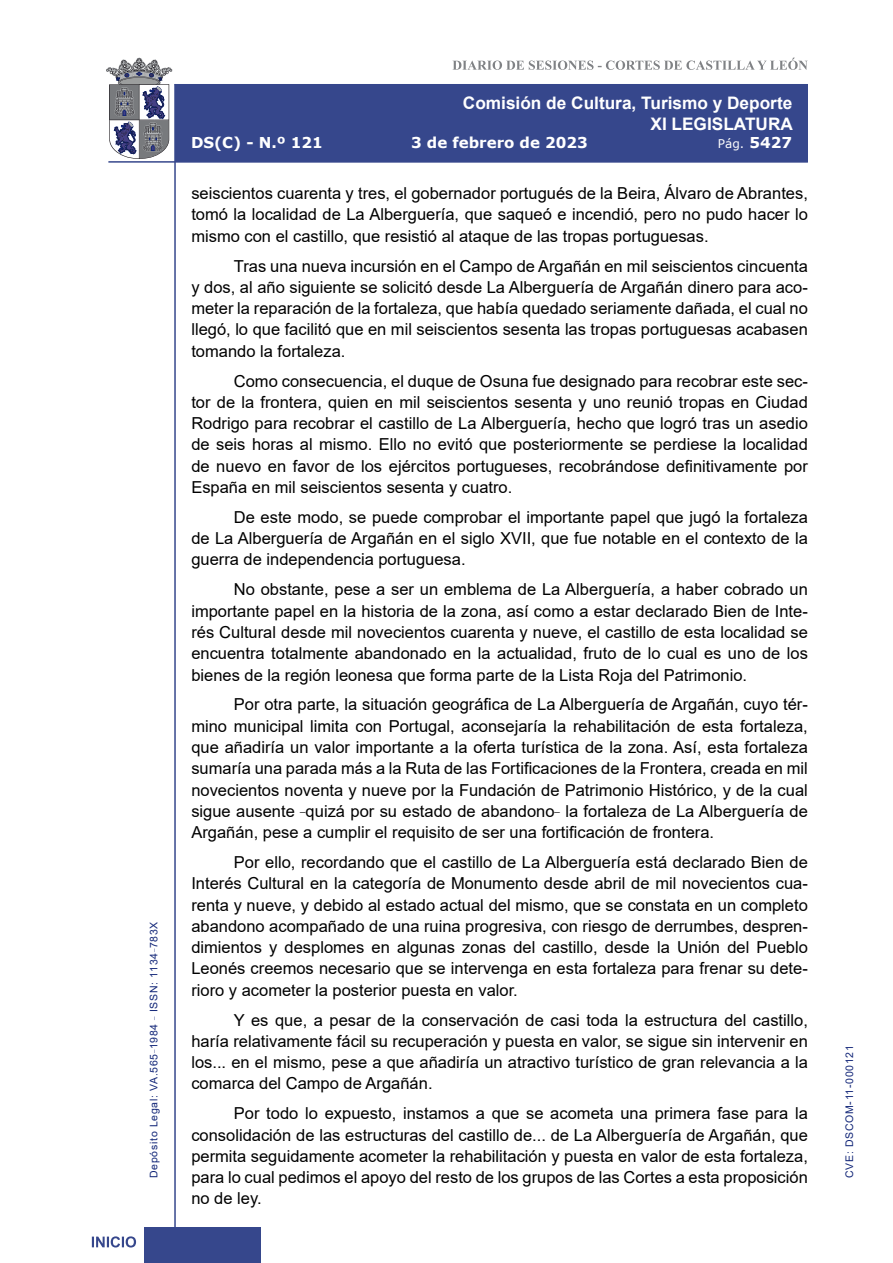
<style>
.page{position:relative;width:893px;height:1263px;background:#fff}
.page>*{position:absolute;margin:0;border:0;box-sizing:border-box;transform-origin:0 0}
.t1{font:700 17.25px/20.7px "Arial";color:#fff;text-align:right}
.t2{font:16.5px/21.3px "Arial";color:#000;text-align:justify}
.t3{font:700 15px "Verdana";color:#fff}
.t4{font:12px "Verdana";color:#fff}
.t5{font:10.5px "Arial";letter-spacing:.065em;color:#122678}
.s1{font-weight:700;font-size:15px}
</style>
<div class="page">
<svg style="left:452px;top:58px;width:356px;height:12px"></svg>
<hr style="left:174px;top:84px;width:2px;height:1179px;background:#36478c">
<div style="left:144px;top:1227px;width:117px;height:36px;background:#36478c"></div>
<div style="left:175px;top:84px;width:633px;height:78px;background:#36478c"></div>
<hr style="left:108px;top:161px;width:700px;height:2px;background:#36478c">
<svg style="left:92px;top:1236px;width:44px;height:11px"></svg>
<svg style="left:106px;top:58px;width:66px;height:101px"></svg>
<p class="t5" style="left:146px;top:1178px;width:258px;rotate:-90deg">Depósito Legal: VA.565<sup>_</sup>1984 <sup>_</sup> ISSN: 1134<sup>_</sup>783X</p>
<p class="t1" style="left:463px;top:93px;width:332px">Comisión de Cultura, Turismo y Deporte<br>XI LEGISLATURA</p>
<p class="t3" style="left:191px;top:132px;width:133px">DS(C) - N.º 121</p>
<p class="t3" style="left:411px;top:132px;width:178px">3 de febrero de 2023</p>
<p class="t4" style="left:718px;top:135px;width:76px">Pág. <span class="s1">5427</span></p>
<p class="t2" style="left:191px;top:183px;width:618px">seiscientos cuarenta y tres, el gobernador portugués de la Beira, Álvaro de Abrantes, tomó la localidad de La Alberguería, que saqueó e incendió, pero no pudo hacer lo mismo con el castillo, que resistió al ataque de las tropas portuguesas.</p>
<p class="t2" style="left:191px;top:255px;width:618px;text-indent:43px">Tras una nueva incursión en el Campo de Argañán en mil seiscientos cincuenta y dos, al año siguiente se solicitó desde La Alberguería de Argañán dinero para aco&shy;meter la reparación de la fortaleza, que había quedado seriamente dañada, el cual no llegó, lo que facilitó que en mil seiscientos sesenta las tropas portuguesas acabasen tomando la fortaleza.</p>
<p class="t2" style="left:191px;top:370px;width:618px;text-indent:43px">Como consecuencia, el duque de Osuna fue designado para recobrar este sec&shy;tor de la frontera, quien en mil seiscientos sesenta y uno reunió tropas en Ciudad Rodrigo para recobrar el castillo de La Alberguería, hecho que logró tras un asedio de seis horas al mismo. Ello no evitó que posteriormente se perdiese la localidad de nuevo en favor de los ejércitos portugueses, recobrándose definitivamente por España en mil seiscientos sesenta y cuatro.</p>
<p class="t2" style="left:191px;top:506px;width:618px;text-indent:43px">De este modo, se puede comprobar el importante papel que jugó la fortaleza de La Alberguería de Argañán en el siglo XVII, que fue notable en el contexto de la guerra de independencia portuguesa.</p>
<p class="t2" style="left:191px;top:579px;width:618px;text-indent:43px">No obstante, pese a ser un emblema de La Alberguería, a haber cobrado un importante papel en la historia de la zona, así como a estar declarado Bien de Inte&shy;rés Cultural desde mil novecientos cuarenta y nueve, el castillo de esta localidad se encuentra totalmente abandonado en la actualidad, fruto de lo cual es uno de los bienes de la región leonesa que forma parte de la Lista Roja del Patrimonio.</p>
<p class="t2" style="left:191px;top:694px;width:618px;text-indent:43px">Por otra parte, la situación geográfica de La Alberguería de Argañán, cuyo tér&shy;mino municipal limita con Portugal, aconsejaría la rehabilitación de esta fortaleza, que añadiría un valor importante a la oferta turística de la zona. Así, esta fortaleza sumaría una parada más a la Ruta de las Fortificaciones de la Frontera, creada en mil novecientos noventa y nueve por la Fundación de Patrimonio Histórico, y de la cual sigue ausente <sup>_</sup>quizá por su estado de abandono<sup>_</sup> la fortaleza de La Alberguería de Argañán, pese a cumplir el requisito de ser una fortificación de frontera.</p>
<p class="t2" style="left:191px;top:851px;width:618px;text-indent:43px">Por ello, recordando que el castillo de La Alberguería está declarado Bien de Interés Cultural en la categoría de Monumento desde abril de mil novecientos cua&shy;renta y nueve, y debido al estado actual del mismo, que se constata en un completo abandono acompañado de una ruina progresiva, con riesgo de derrumbes, despren&shy;dimientos y desplomes en algunas zonas del castillo, desde la Unión del Pueblo Leonés creemos necesario que se intervenga en esta fortaleza para frenar su dete&shy;rioro y acometer la posterior puesta en valor.</p>
<p class="t2" style="left:191px;top:1009px;width:618px;text-indent:43px">Y es que, a pesar de la conservación de casi toda la estructura del castillo, haría relativamente fácil su recuperación y puesta en valor, se sigue sin intervenir en los... en el mismo, pese a que añadiría un atractivo turístico de gran relevancia a la comarca del Campo de Argañán.</p>
<p class="t2" style="left:191px;top:1103px;width:618px;text-indent:43px">Por todo lo expuesto, instamos a que se acometa una primera fase para la consolidación de las estructuras del castillo de... de La Alberguería de Argañán, que permita seguidamente acometer la rehabilitación y puesta en valor de esta fortaleza, para lo cual pedimos el apoyo del resto de los grupos de las Cortes a esta proposición no de ley.</p>
<p class="t5" style="left:842px;top:1178px;width:134px;rotate:-90deg">CVE: DSCOM-11-000121</p>
</div>
